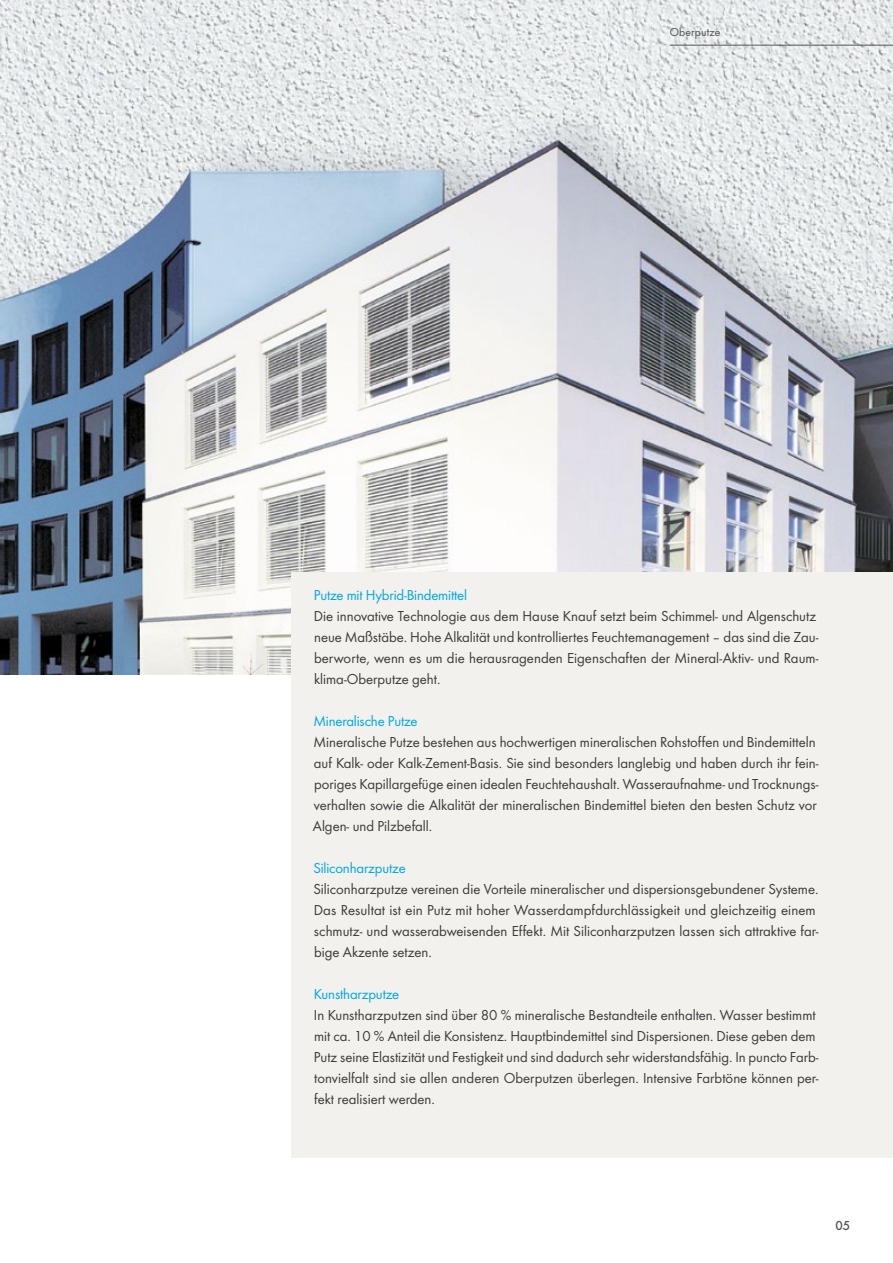
<style>
.page{position:relative;width:893px;height:1263px;background:#fff}
.page>*{position:absolute;margin:0;border:0;box-sizing:border-box;transform-origin:0 0}
.t1{font:15px/21px "Futura Boo";color:#3c3c3b}
.t2{font:15px "Futura Boo";letter-spacing:-.01em;color:#00a8e7}
.t3{font:12px "Futura Boo";letter-spacing:.01em;color:#555454}
.t4{font:500 12px "Futura";color:#555454}
</style>
<div class="page">
<img style="left:0;top:0;width:893px;height:674px">
<div style="left:292px;top:572px;width:601px;height:585px;background:#f3f1ed"></div>
<hr style="left:670px;top:45px;width:223px;height:1px;background:#555454">
<p class="t3" style="left:670px;top:25px;width:52px">Oberputze</p>
<p class="t2" style="left:314px;top:586px;width:155px">Putze mit Hybrid-Bindemittel</p>
<p class="t1" style="left:314px;top:605px;width:506px">Die innovative Technologie aus dem Hause Knauf setzt beim Schimmel- und Algenschutz neue Maßstäbe. Hohe Alkalität und kontrolliertes Feuchtemanagement – das sind die Zau&shy;berworte, wenn es um die herausragenden Eigenschaften der Mineral-Aktiv- und Raum&shy;klima-Oberputze geht.</p>
<p class="t2" style="left:313px;top:712px;width:106px">Mineralische Putze</p>
<p class="t1" style="left:313px;top:731px;width:507px">Mineralische Putze bestehen aus hochwertigen mineralischen Rohstoffen und Bindemitteln auf Kalk- oder Kalk-Zement-Basis. Sie sind besonders langlebig und haben durch ihr fein&shy;poriges Kapillargefüge einen idealen Feuchtehaushalt. Wasseraufnahme- und Trocknungs&shy;verhalten sowie die Alkalität der mineralischen Bindemittel bieten den besten Schutz vor Algen- und Pilzbefall.</p>
<p class="t2" style="left:313px;top:859px;width:94px">Siliconharzputze</p>
<p class="t1" style="left:313px;top:878px;width:507px">Siliconharzputze vereinen die Vorteile mineralischer und dispersionsgebundener Systeme.<br>Das Resultat ist ein Putz mit hoher Wasserdampfdurchlässigkeit und gleichzeitig einem schmutz- und wasserabweisenden Effekt. Mit Siliconharzputzen lassen sich attraktive far&shy;bige Akzente setzen.</p>
<p class="t2" style="left:314px;top:985px;width:87px">Kunstharzputze</p>
<p class="t1" style="left:314px;top:1004px;width:506px">In Kunstharzputzen sind über 80 % mineralische Bestandteile enthalten. Wasser bestimmt mit ca. 10 % Anteil die Konsistenz. Hauptbindemittel sind Dispersionen. Diese geben dem Putz seine Elastizität und Festigkeit und sind dadurch sehr widerstandsfähig. In puncto Farb&shy;tonvielfalt sind sie allen anderen Oberputzen überlegen. Intensive Farbtöne können per&shy;fekt realisiert werden.</p>
<p class="t4" style="left:835px;top:1217px;width:16px">05</p>
</div>
